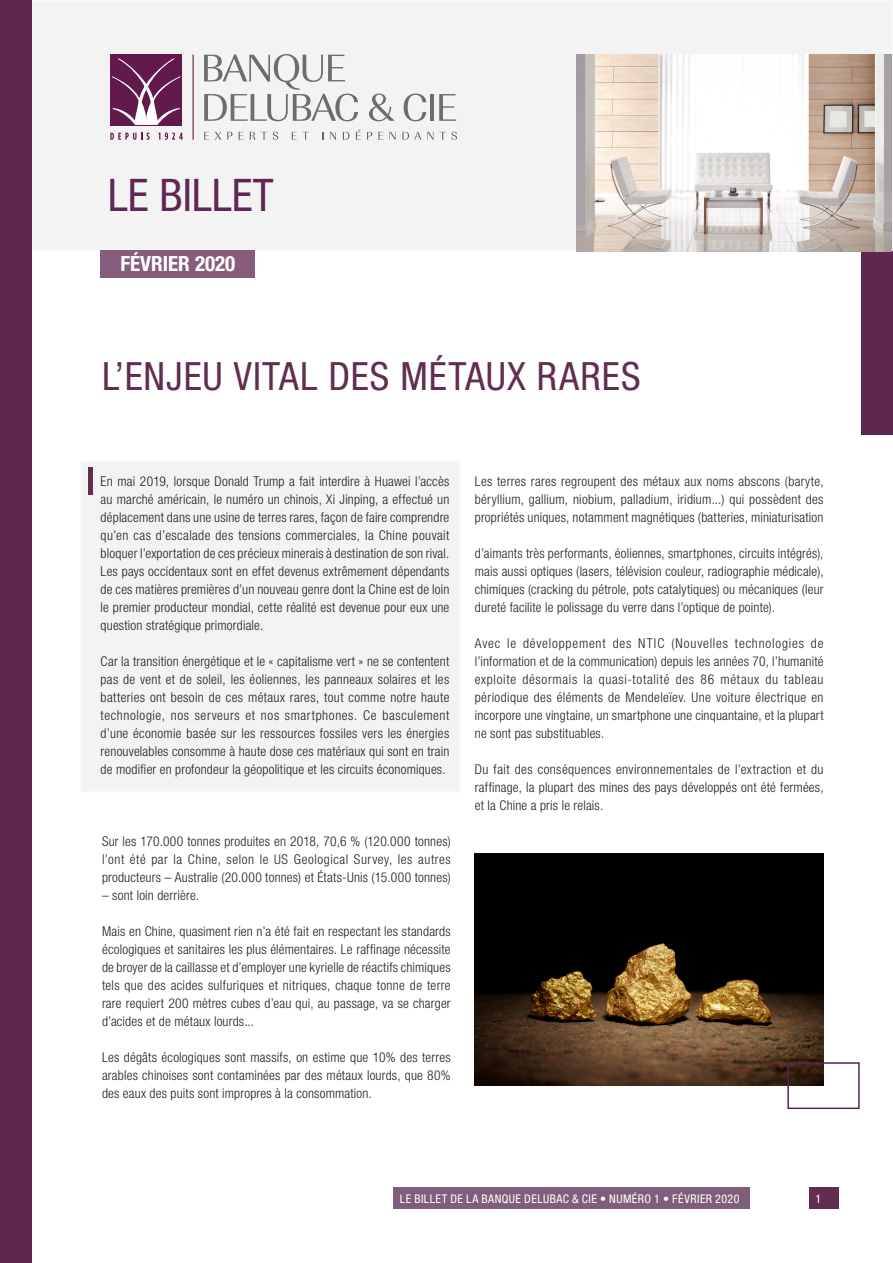
<style>
.page{position:relative;width:893px;height:1263px;background:#fff}
.page>*{position:absolute;margin:0;border:0;box-sizing:border-box;transform-origin:0 0}
.t1{font:condensed 45px "Helvetica Neue LT Std";color:#5e2754}
.t2{font:condensed 39px "Helvetica Neue LT Std";letter-spacing:.025em;color:#622d4f}
.t3{font:700 condensed 21px "Helvetica Neue LT Std";color:#fff}
.t4{font:300 condensed 13.5px/18px "Helvetica Neue LT Std";letter-spacing:.015em;color:#231f20;text-align:justify}
.t5{font:condensed 12px "Helvetica Neue LT Std";letter-spacing:.035em;color:#fff}
</style>
<div class="page">
<div style="left:80px;top:460px;width:381px;height:333px;background:#f3f3f3"></div>
<div style="left:28px;top:0;width:865px;height:251px;background:#f3f3f3"></div>
<div style="left:0;top:0;width:31px;height:1263px;background:#5e2750"></div>
<div style="left:862px;top:251px;width:31px;height:183px;background:#5e2750"></div>
<div style="left:110px;top:55px;width:72px;height:71px;background:#62194b"></div>
<svg style="left:112px;top:58px;width:69px;height:67px"></svg>
<svg style="left:110px;top:133px;width:40px;height:7px"></svg>
<svg style="left:158px;top:133px;width:25px;height:7px"></svg>
<hr style="left:193px;top:55px;width:1px;height:85px;background:#62194b">
<svg style="left:204px;top:54px;width:154px;height:67px"></svg>
<svg style="left:369px;top:94px;width:26px;height:27px"></svg>
<svg style="left:404px;top:94px;width:22px;height:27px"></svg>
<hr style="left:430px;top:94px;width:4px;height:27px;background:#6c6d70">
<svg style="left:439px;top:94px;width:17px;height:27px"></svg>
<svg style="left:204px;top:132px;width:5px;height:8px"></svg>
<svg style="left:215px;top:132px;width:6px;height:8px"></svg>
<svg style="left:227px;top:132px;width:5px;height:8px"></svg>
<svg style="left:239px;top:132px;width:5px;height:8px"></svg>
<svg style="left:250px;top:132px;width:5px;height:8px"></svg>
<svg style="left:261px;top:132px;width:6px;height:8px"></svg>
<svg style="left:273px;top:132px;width:5px;height:8px"></svg>
<svg style="left:292px;top:132px;width:17px;height:8px"></svg>
<svg style="left:330px;top:132px;width:6px;height:8px"></svg>
<svg style="left:343px;top:132px;width:7px;height:8px"></svg>
<svg style="left:356px;top:130px;width:5px;height:10px"></svg>
<svg style="left:367px;top:132px;width:5px;height:8px"></svg>
<svg style="left:378px;top:132px;width:5px;height:8px"></svg>
<svg style="left:389px;top:132px;width:7px;height:8px"></svg>
<svg style="left:402px;top:132px;width:19px;height:8px"></svg>
<svg style="left:427px;top:132px;width:6px;height:8px"></svg>
<svg style="left:439px;top:132px;width:18px;height:8px"></svg>
<img style="left:577px;top:54px;width:314px;height:197px">
<div style="left:101px;top:250px;width:154px;height:28px;background:#865d7c"></div>
<hr style="left:88px;top:467px;width:4px;height:28px;background:#622d4f">
<img style="left:475px;top:853px;width:348px;height:232px">
<div style="left:787px;top:1062px;width:73px;height:47px;border:2px solid #592352"></div>
<div style="left:394px;top:1188px;width:356px;height:21px;background:#7e5f7b"></div>
<div style="left:809px;top:1188px;width:30px;height:21px;background:#622d4f"></div>
<p class="t1" style="left:108px;top:169px;width:167px">LE BILLET</p>
<p class="t3" style="left:120px;top:251px;width:116px">FÉVRIER 2020</p>
<p class="t2" style="left:102px;top:353px;width:540px">L’ENJEU VITAL DES MÉTAUX RARES</p>
<p class="t4" style="left:101px;top:472px;width:350px">En mai 2019, lorsque Donald Trump a fait interdire à Huawei l’accès au marché américain, le numéro un chinois, Xi Jinping, a effectué un déplacement dans une usine de terres rares, façon de faire comprendre qu’en cas d’escalade des tensions commerciales, la Chine pouvait bloquer l’exportation de ces précieux minerais à destination de son rival.<br>Les pays occidentaux sont en effet devenus extrêmement dépendants de ces matières premières d’un nouveau genre dont la Chine est de loin le premier producteur mondial, cette réalité est devenue pour eux une question stratégique primordiale.</p>
<p class="t4" style="left:101px;top:652px;width:350px">Car la transition énergétique et le « capitalisme vert » ne se contentent pas de vent et de soleil, les éoliennes, les panneaux solaires et les batteries ont besoin de ces métaux rares, tout comme notre haute technologie, nos serveurs et nos smartphones. Ce basculement d’une économie basée sur les ressources fossiles vers les énergies renouvelables consomme à haute dose ces matériaux qui sont en train de modifier en profondeur la géopolitique et les circuits économiques.</p>
<p class="t4" style="left:102px;top:832px;width:350px">Sur les 170.000 tonnes produites en 2018, 70,6 % (120.000 tonnes) l’ont été par la Chine, selon le US Geological Survey, les autres producteurs – Australie (20.000 tonnes) et États-Unis (15.000 tonnes)</p>
<p class="t4" style="left:102px;top:886px;width:99px">– sont loin derrière.</p>
<p class="t4" style="left:102px;top:922px;width:350px">Mais en Chine, quasiment rien n’a été fait en respectant les standards écologiques et sanitaires les plus élémentaires. Le raffinage nécessite de broyer de la caillasse et d’employer une kyrielle de réactifs chimiques tels que des acides sulfuriques et nitriques, chaque tonne de terre rare requiert 200 mètres cubes d’eau qui, au passage, va se charger d’acides et de métaux lourds...</p>
<p class="t4" style="left:102px;top:1048px;width:350px">Les dégâts écologiques sont massifs, on estime que 10% des terres arables chinoises sont contaminées par des métaux lourds, que 80% des eaux des puits sont impropres à la consommation.</p>
<p class="t4" style="left:475px;top:472px;width:350px">Les terres rares regroupent des métaux aux noms abscons (baryte, béryllium, gallium, niobium, palladium, iridium...) qui possèdent des propriétés uniques, notamment magnétiques (batteries, miniaturisation</p>
<p class="t4" style="left:475px;top:544px;width:350px">d’aimants très performants, éoliennes, smartphones, circuits intégrés), mais aussi optiques (lasers, télévision couleur, radiographie médicale), chimiques (cracking du pétrole, pots catalytiques) ou mécaniques (leur dureté facilite le polissage du verre dans l’optique de pointe).</p>
<p class="t4" style="left:475px;top:634px;width:350px">Avec le développement des NTIC (Nouvelles technologies de l’information et de la communication) depuis les années 70, l’humanité exploite désormais la quasi-totalité des 86 métaux du tableau périodique des éléments de Mendeleïev. Une voiture électrique en incorpore une vingtaine, un smartphone une cinquantaine, et la plupart ne sont pas substituables.</p>
<p class="t4" style="left:475px;top:760px;width:350px">Du fait des conséquences environnementales de l’extraction et du raffinage, la plupart des mines des pays développés ont été fermées, et la Chine a pris le relais.</p>
<p class="t5" style="left:400px;top:1191px;width:341px">LE BILLET DE LA BANQUE DELUBAC &amp; CIE • NUMÉRO 1 • FÉVRIER 2020</p>
<p class="t5" style="left:816px;top:1191px;width:7px">1</p>
</div>
